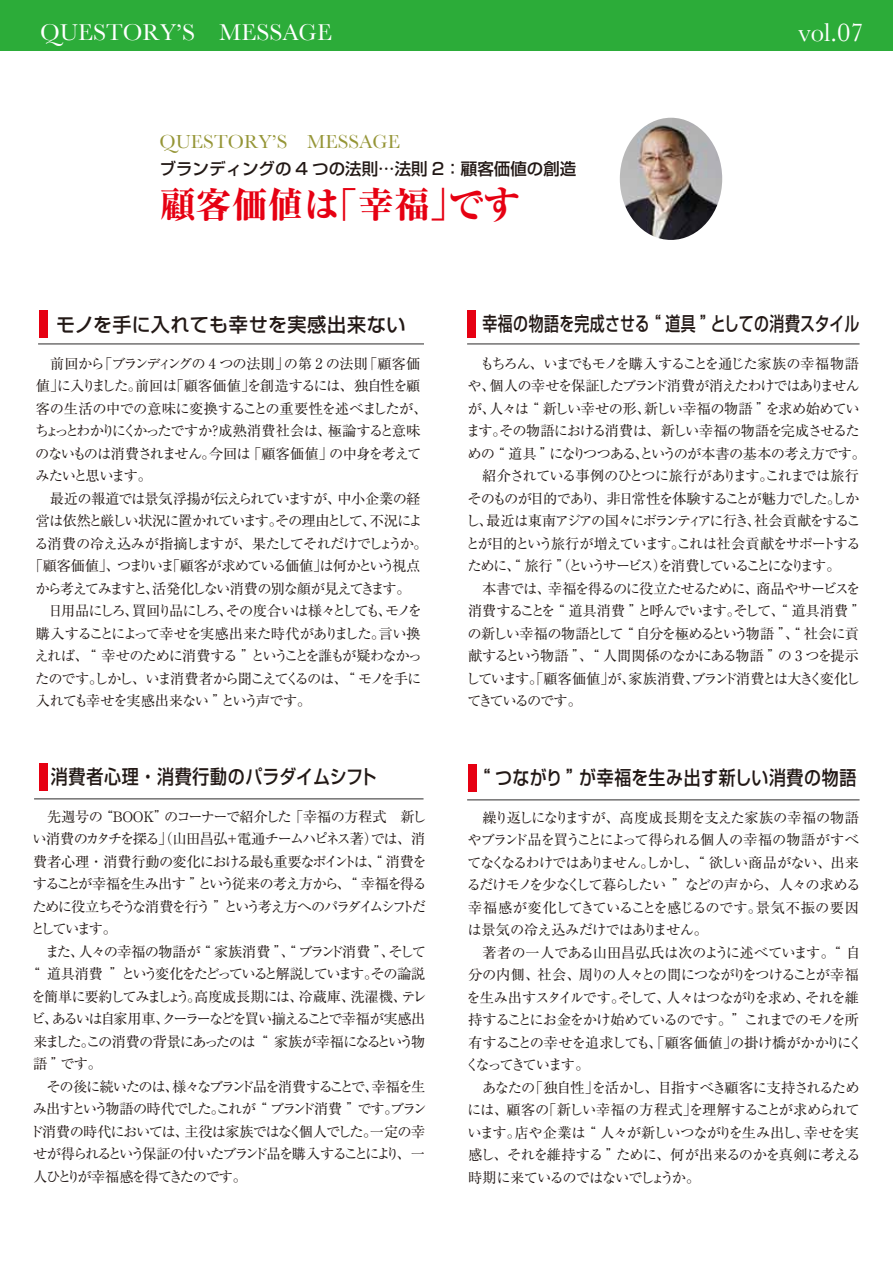
<style>
.page{position:relative;width:893px;height:1263px;background:#fff}
.page>*{position:absolute;margin:0;border:0;box-sizing:border-box;transform-origin:0 0}
.t1{font:800 36px "Ryumin Pro";color:#e60012}
.t2{font:26.7px "Baskerville";color:#fff}
.t3{font:24px "Baskerville";color:#fff}
.t4{font:19.8px "Baskerville";color:#959536}
.t5{font:500 19.5px "Shin Go Pro";letter-spacing:.03em;color:#221815;scale:.87 1}
.t6{font:500 19.5px "Shin Go Pro";letter-spacing:.03em;color:#221815;scale:.76 1}
.t7{font:500 19.5px "Shin Go Pro";letter-spacing:.03em;color:#221815}
.t8{font:500 16.5px "Shin Go Pro";color:#221815}
.t9{font:14.25px/22.5px "Ryumin Pro";letter-spacing:-.085em;color:#221815}
.t10{font:14.25px/22.5px "Ryumin Pro";letter-spacing:-.065em;color:#221815}
.t11{font:14.25px "Ryumin Pro";letter-spacing:-.11em;color:#221815}
.t12{font:14.25px "Ryumin Pro";letter-spacing:-.05em;color:#221815}
.t13{font:14.25px "Ryumin Pro";letter-spacing:-.125em;color:#221815}
.t14{font:14.25px "Ryumin Pro";letter-spacing:-.105em;color:#221815}
.t15{font:14.25px "Ryumin Pro";letter-spacing:-.14em;color:#221815}
.t16{font:14.25px "Ryumin Pro";letter-spacing:-.145em;color:#221815}
.t17{font:14.25px "Ryumin Pro";letter-spacing:-.06em;color:#221815}
.t18{font:14.25px "Ryumin Pro";letter-spacing:-.045em;color:#221815}
.t19{font:14.25px "Ryumin Pro";letter-spacing:-.04em;color:#221815}
.t20{font:14.25px "Ryumin Pro";letter-spacing:-.135em;color:#221815}
</style>
<div class="page">
<img style="left:620px;top:118px;width:102px;height:122px">
<hr style="left:38px;top:343px;width:386px;height:2px;background:#727171">
<div style="left:39px;top:311px;width:8px;height:27px;background:#e60012"></div>
<div style="left:467px;top:311px;width:9px;height:27px;background:#e60012"></div>
<div style="left:39px;top:763px;width:8px;height:27px;background:#e60012"></div>
<hr style="left:34px;top:798px;width:390px;height:1px;background:#727171">
<hr style="left:467px;top:343px;width:392px;height:2px;background:#727171">
<div style="left:468px;top:764px;width:9px;height:27px;background:#e60012"></div>
<hr style="left:467px;top:799px;width:392px;height:1px;background:#727171">
<div style="left:1px;top:0;width:892px;height:51px;background:#2cac39"></div>
<h3 class="t3" style="left:40px;top:18px;width:294px">QUESTORY’S MESSAGE</h3>
<h2 class="t2" style="left:799px;top:17px;width:67px">vol.07</h2>
<h3 class="t4" style="left:160px;top:130px;width:242px">QUESTORY’S MESSAGE</h3>
<h1 class="t1" style="left:160px;top:177px;width:362px">顧客価値は「幸福」です</h1>
<p class="t8" style="left:160px;top:155px;width:418px">ブランディングの 4 つの法則…法則 2：顧客価値の創造</p>
<h3 class="t7" style="left:56px;top:309px;width:351px">モノを手に入れても幸せを実感出来ない</h3>
<p class="t12" style="left:36px;top:352px;width:386px">　前回から「ブランディングの 4 つの法則」の第 2 の法則「顧客価</p>
<p class="t9" style="left:36px;top:374px;width:386px">値」に入りました。前回は「顧客価値」を創造するには、独自性を顧</p>
<p class="t19" style="left:36px;top:397px;width:393px">客の生活の中での意味に変換することの重要性を述べましたが、</p>
<p class="t9" style="left:35px;top:419px;width:387px">ちょっとわかりにくかったですか？成熟消費社会は、極論すると意味</p>
<p class="t9" style="left:35px;top:441px;width:387px">のないものは消費されません。今回は「顧客価値」の中身を考えて</p>
<p class="t20" style="left:35px;top:465px;width:118px">みたいと思います。</p>
<p class="t12" style="left:36px;top:487px;width:386px">　最近の報道では景気浮揚が伝えられていますが、中小企業の経</p>
<p class="t9" style="left:36px;top:509px;width:388px">営は依然と厳しい状況に置かれています。その理由として、不況によ</p>
<p class="t9" style="left:35px;top:531px;width:395px">る消費の冷え込みが指摘しますが、果たしてそれだけでしょうか。</p>
<p class="t14" style="left:29px;top:555px;width:393px">「顧客価値」、つまりいま「顧客が求めている価値」は何かという視点</p>
<p class="t11" style="left:36px;top:577px;width:377px">から考えてみますと、活発化しない消費の別な顔が見えてきます。</p>
<p class="t13" style="left:36px;top:600px;width:388px">　日用品にしろ、買回り品にしろ、その度合いは様々としても、モノを</p>
<p class="t18" style="left:36px;top:622px;width:386px">購入することによって幸せを実感出来た時代がありました。言い換</p>
<p class="t9" style="left:35px;top:644px;width:389px">えれば、“ 幸せのために消費する ”ということを誰もが疑わなかっ</p>
<p class="t14" style="left:35px;top:667px;width:388px">たのです。しかし、いま消費者から聞こえてくるのは、“ モノを手に</p>
<p class="t9" style="left:36px;top:689px;width:277px">入れても幸せを実感出来ない ”という声です。</p>
<h3 class="t5" style="left:51px;top:760px;width:376px">消費者心理・消費行動のパラダイムシフト</h3>
<p class="t12" style="left:33px;top:805px;width:395px">　先週号の“BOOK”のコーナーで紹介した「幸福の方程式　新し</p>
<p class="t14" style="left:33px;top:828px;width:394px">い消費のカタチを探る」（山田昌弘＋電通チームハピネス著）では、消</p>
<p class="t9" style="left:33px;top:849px;width:395px">費者心理・消費行動の変化における最も重要なポイントは、“ 消費を</p>
<p class="t11" style="left:33px;top:873px;width:395px">することが幸福を生み出す ”という従来の考え方から、“ 幸福を得る</p>
<p class="t13" style="left:32px;top:895px;width:395px">ために役立ちそうな消費を行う ”という考え方へのパラダイムシフトだ</p>
<p class="t9" style="left:31px;top:917px;width:88px">としています。</p>
<p class="t12" style="left:33px;top:940px;width:395px">　また、人々の幸福の物語が“ 家族消費 ”、“ ブランド消費 ”、そして</p>
<p class="t16" style="left:26px;top:963px;width:401px">“ 道具消費 ”という変化をたどっていると解説しています。その論説</p>
<p class="t9" style="left:32px;top:984px;width:397px">を簡単に要約してみましょう。高度成長期には、冷蔵庫、洗濯機、テレ</p>
<p class="t13" style="left:31px;top:1008px;width:396px">ビ、あるいは自家用車、クーラーなどを買い揃えることで幸福が実感出</p>
<p class="t11" style="left:33px;top:1030px;width:394px">来ました。この消費の背景にあったのは“ 家族が幸福になるという物</p>
<p class="t9" style="left:33px;top:1052px;width:70px">語 ”です。</p>
<p class="t11" style="left:33px;top:1075px;width:394px">　その後に続いたのは、様々なブランド品を消費することで、幸福を生</p>
<p class="t15" style="left:33px;top:1098px;width:396px">み出すという物語の時代でした。これが“ ブランド消費 ”です。ブラン</p>
<p class="t17" style="left:29px;top:1120px;width:397px">ド消費の時代においては、主役は家族ではなく個人でした。一定の幸</p>
<p class="t15" style="left:33px;top:1143px;width:394px">せが得られるという保証の付いたブランド品を購入することにより、一</p>
<p class="t9" style="left:33px;top:1164px;width:216px">人ひとりが幸福感を得てきたのです。</p>
<h3 class="t6" style="left:482px;top:307px;width:498px">幸福の物語を完成させる“ 道具 ”としての消費スタイル</h3>
<p class="t9" style="left:466px;top:351px;width:402px">　もちろん、いまでもモノを購入することを通じた家族の幸福物語や、個人の幸せを保証したブランド消費が消えたわけではありませんが、人々は“ 新しい幸せの形、新しい幸福の物語 ”を求め始めています。その物語における消費は、新しい幸福の物語を完成させるための“ 道具 ”になりつつある、というのが本書の基本の考え方です。　紹介されている事例のひとつに旅行があります。これまでは旅行そのものが目的であり、非日常性を体験することが魅力でした。しかし、最近は東南アジアの国々にボランティアに行き、社会貢献をすることが目的という旅行が増えています。これは社会貢献をサポートするために、“ 旅行 ”（というサービス）を消費していることになります。<br>　本書では、幸福を得るのに役立たせるために、商品やサービスを消費することを“ 道具消費 ”と呼んでいます。そして、“ 道具消費 ”の新しい幸福の物語として“ 自分を極めるという物語 ”、“ 社会に貢献するという物語 ”、“ 人間関係のなかにある物語 ”の 3 つを提示しています。「顧客価値」が、家族消費、ブランド消費とは大きく変化してきているのです。</p>
<h3 class="t5" style="left:474px;top:761px;width:441px">“ つながり ”が幸福を生み出す新しい消費の物語</h3>
<p class="t10" style="left:465px;top:805px;width:399px">　繰り返しになりますが、高度成長期を支えた家族の幸福の物語やブランド品を買うことによって得られる個人の幸福の物語がすべてなくなるわけではありません。しかし、“ 欲しい商品がない、出来るだけモノを少なくして暮らしたい ”などの声から、人々の求める幸福感が変化してきていることを感じるのです。景気不振の要因は景気の冷え込みだけではありません。<br>　著者の一人である山田昌弘氏は次のように述べています。“ 自分の内側、社会、周りの人々との間につながりをつけることが幸福を生み出すスタイルです。そして、人々はつながりを求め、それを維持することにお金をかけ始めているのです。”これまでのモノを所有することの幸せを追求しても、「顧客価値」の掛け橋がかかりにくくなってきています。<br>　あなたの「独自性」を活かし、目指すべき顧客に支持されるためには、顧客の「新しい幸福の方程式」を理解することが求められています。店や企業は“ 人々が新しいつながりを生み出し、幸せを実感し、それを維持する ”ために、何が出来るのかを真剣に考える時期に来ているのではないでしょうか。　　</p>
</div>
